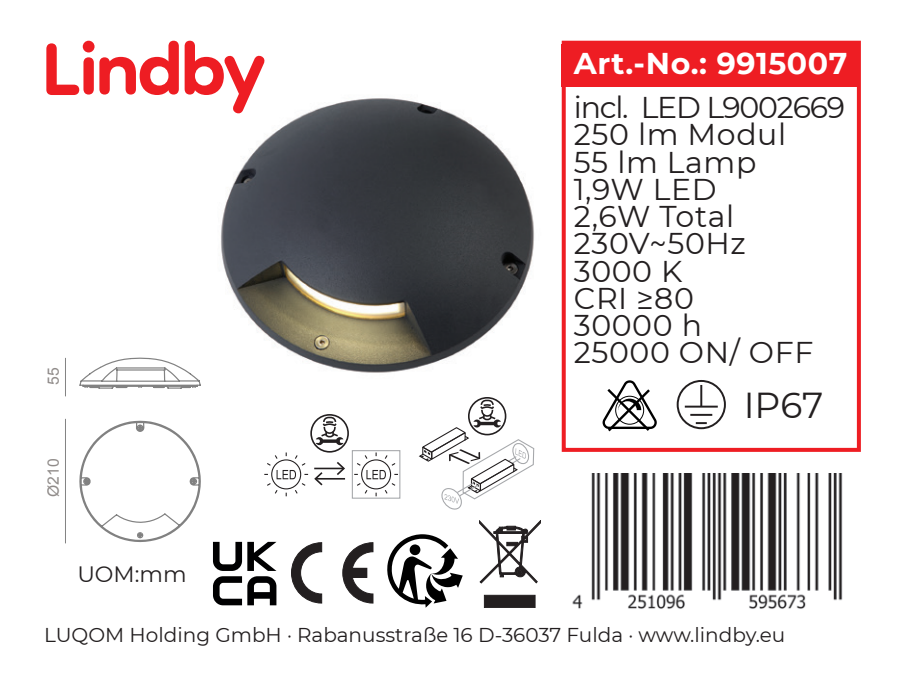
<style>
.page{position:relative;width:908px;height:681px;background:#fff}
.page>*{position:absolute;margin:0;border:0;box-sizing:border-box;transform-origin:0 0}
.t1{font:36px "Montserrat";color:#231f20}
.t2{font:30px/27.2px "Montserrat";letter-spacing:.02em;color:#231f20}
.t3{font:700 30px "Montserrat";letter-spacing:.02em;color:#fff}
.t4{font:30px "Montserrat";letter-spacing:-.04em;color:#231f20}
.t5{font:22.4px "Montserrat";color:#231f20}
.t6{font:20px "Montserrat";color:#231f20}
.t7{font:15.6px "Arial";color:#211814}
</style>
<div class="page">
<img style="left:221px;top:98px;width:313px;height:275px">
<div style="left:83px;top:57px;width:11px;height:37px;background:#ee1d23;border-radius:5px"></div>
<div style="left:83px;top:41px;width:11px;height:11px;background:#ee1d23;border-radius:50%"></div>
<svg style="left:46px;top:43px;width:33px;height:52px"></svg>
<svg style="left:99px;top:41px;width:166px;height:73px"></svg>
<hr style="left:65px;top:419px;width:1px;height:124px;background:#030303">
<hr style="left:65px;top:358px;width:1px;height:38px;background:#030303">
<svg style="left:79px;top:357px;width:122px;height:185px"></svg>
<div style="left:310px;top:414px;width:39px;height:38px;border:2px solid #231f20;border-radius:50%"></div>
<svg style="left:315px;top:415px;width:28px;height:30px"></svg>
<div style="left:351px;top:450px;width:49px;height:48px;border:1px solid #a6a8ab"></div>
<svg style="left:353px;top:451px;width:46px;height:46px"></svg>
<hr style="left:314px;top:467px;width:29px;height:2px;background:#231f20">
<svg style="left:336px;top:462px;width:9px;height:13px"></svg>
<hr style="left:316px;top:477px;width:29px;height:2px;background:#231f20">
<svg style="left:264px;top:452px;width:58px;height:45px"></svg>
<div style="left:468px;top:397px;width:38px;height:38px;border:2px solid #231f20;border-radius:50%"></div>
<svg style="left:418px;top:398px;width:117px;height:112px"></svg>
<svg style="left:479px;top:520px;width:61px;height:87px"></svg>
<svg style="left:291px;top:542px;width:31px;height:61px"></svg>
<svg style="left:342px;top:542px;width:32px;height:61px"></svg>
<svg style="left:213px;top:541px;width:63px;height:29px"></svg>
<svg style="left:213px;top:576px;width:63px;height:29px"></svg>
<svg style="left:387px;top:534px;width:75px;height:73px"></svg>
<div style="left:561px;top:44px;width:295px;height:43px;background:#ee1d23"></div>
<img style="left:572px;top:473px;width:271px;height:136px">
<div style="left:561px;top:41px;width:299px;height:410px;border:4px solid #ee1d23"></div>
<div style="left:676px;top:380px;width:49px;height:49px;border:2px solid #231f20;border-radius:50%"></div>
<hr style="left:684px;top:405px;width:33px;height:2px;background:#231f20">
<hr style="left:690px;top:413px;width:22px;height:2px;background:#231f20">
<hr style="left:700px;top:385px;width:2px;height:22px;background:#231f20">
<svg style="left:695px;top:422px;width:11px;height:2px"></svg>
<svg style="left:602px;top:380px;width:54px;height:52px"></svg>
<p class="t7" style="left:43px;top:385px;width:19px;rotate:-90deg">55</p>
<p class="t7" style="left:43px;top:496px;width:40px;rotate:-90deg">Ø210</p>
<p class="t5" style="left:77px;top:558px;width:111px">UOM:mm</p>
<p class="t3" style="left:573px;top:42px;width:275px">Art.-No.: 9915007</p>
<p class="t4" style="left:573px;top:87px;width:273px">incl. LED L9002669</p>
<p class="t2" style="left:573px;top:120px;width:214px">250 lm Modul</p>
<p class="t2" style="left:573px;top:147px;width:184px">55 lm Lamp</p>
<p class="t2" style="left:573px;top:174px;width:162px">1,9W LED<br>2,6W Total</p>
<p class="t2" style="left:573px;top:229px;width:173px">230V~50Hz</p>
<p class="t2" style="left:573px;top:256px;width:110px">3000 K</p>
<p class="t2" style="left:573px;top:283px;width:122px">CRI ≥80</p>
<p class="t2" style="left:573px;top:310px;width:130px">30000 h</p>
<p class="t2" style="left:573px;top:338px;width:241px">25000 ON/ OFF</p>
<p class="t1" style="left:743px;top:380px;width:81px">IP67</p>
<p class="t6" style="left:44px;top:621px;width:742px">LUQOM Holding GmbH · Rabanusstraße 16 D-36037 Fulda · www.lindby.eu</p>
</div>
